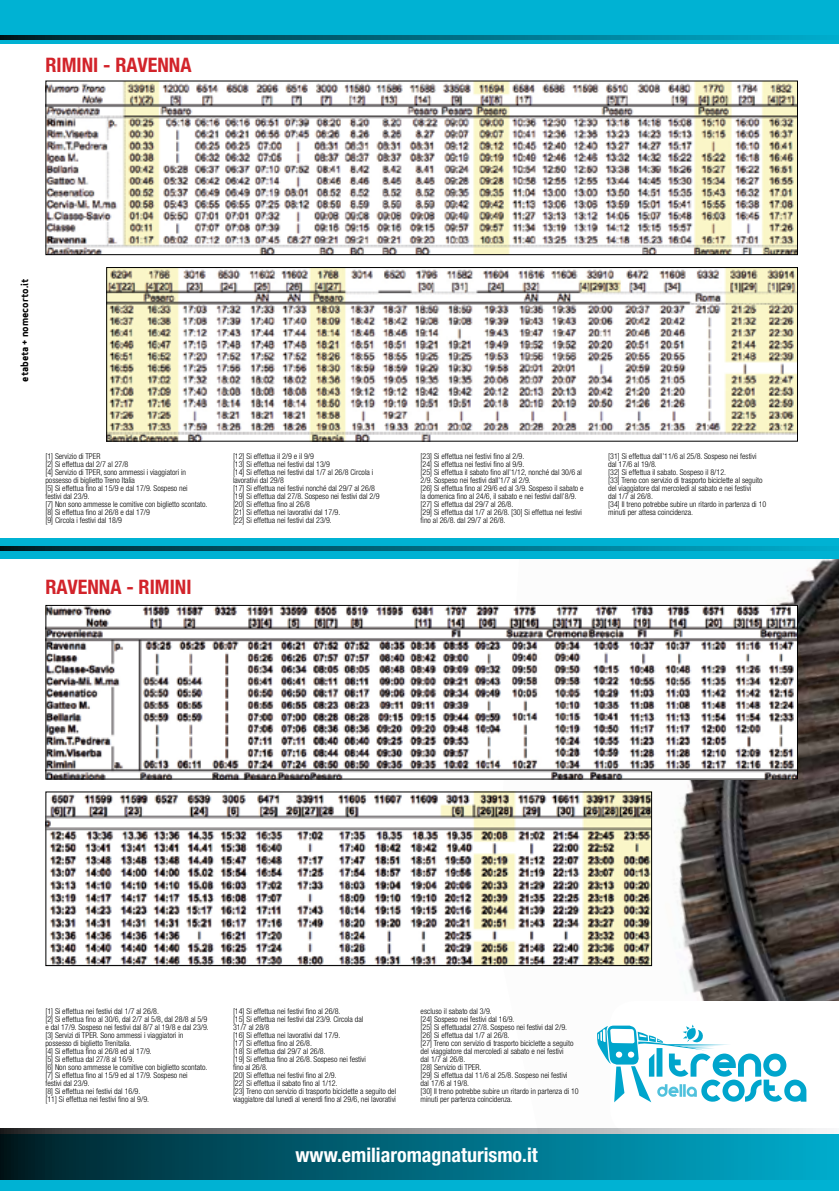
<style>
.page{position:relative;width:840px;height:1191px;background:#fff}
.page>*{position:absolute;margin:0;border:0;box-sizing:border-box;transform-origin:0 0}
.t1{font:700 condensed 20px "Helvetica Neue";color:#d2232a}
.t2{font:700 condensed 20px "Helvetica Neue";color:#fff}
.t3{font:10px "Apex Sans Bold T";color:#000}
.t4{font:300 condensed 8px/8px "Helvetica Neue";color:#000}
</style>
<div class="page">
<img style="left:493px;top:558px;width:345px;height:443px">
<div style="left:0;top:1px;width:838px;height:557px;background:#00b2d3"></div>
<div style="left:0;top:1134px;width:838px;height:57px;background:#00b2d3"></div>
<svg style="left:0;top:546px;width:813px;height:4px;background:#006579"></svg>
<svg style="left:0;top:35px;width:813px;height:5px;background:#006579"></svg>
<svg style="left:0;top:1128px;width:813px;height:51px;background:#0a6779"></svg>
<div style="left:0;top:44px;width:838px;height:494px;background:#fff"></div>
<img style="left:47px;top:83px;width:748px;height:170px">
<div style="left:45px;top:81px;width:752px;height:174px;border:1px solid #000"></div>
<img style="left:108px;top:269px;width:687px;height:170px">
<div style="left:106px;top:267px;width:691px;height:174px;border:1px solid #000"></div>
<img style="left:47px;top:607px;width:748px;height:170px">
<div style="left:45px;top:605px;width:752px;height:174px;border:1px solid #000"></div>
<img style="left:47px;top:793px;width:602px;height:171px">
<div style="left:45px;top:791px;width:606px;height:175px;border:1px solid #000"></div>
<svg style="left:596px;top:1024px;width:231px;height:110px"></svg>
<h1 class="t1" style="left:45px;top:53px;width:147px">RIMINI - RAVENNA</h1>
<p class="t3" style="left:18px;top:382px;width:104px;rotate:-90deg">etabeta + nomecorto.it</p>
<p class="t4" style="left:45px;top:452px;width:163px">[1] Servizio di TPER<br>[2] Si effettua dal 2/7 al 27/8<br>[4] Servizio di TPER, sono ammessi i viaggiatori in possesso di biglietto Treno Italia<br>[5] Si effettua fino al 15/9 e dal 17/9. Sospeso nei<br>festivi dal 23/9.<br>[7] Non sono ammesse le comitive con biglietto scontato. [8] Si effettua fino al 26/8 e dal 17/9<br>[9] Circola i festivi dal 18/9</p>
<p class="t4" style="left:233px;top:452px;width:148px">[12] Si effettua il 2/9 e il 9/9<br>[13] Si effettua nei festivi dal 13/9<br>[14] Si effettua nei festivi dal 1/7 al 26/8 Circola i lavorativi dal 29/8<br>[17] Si effettua nei festivi nonché dal 29/7 al 26/8 [19] Si effettua dal 27/8. Sospeso nei festivi dal 2/9 [20] Si effettua fino al 26/8<br>[21] Si effettua nei lavorativi dal 17/9.<br>[22] Si effettua nei festivi dal 23/9.</p>
<p class="t4" style="left:420px;top:452px;width:164px">[23] Si effettua nei festivi fino al 2/9.<br>[24] Si effettua nei festivi fino al 9/9.<br>[25] Si effettua il sabato fino all’1/12, nonché dal 30/6 al 2/9. Sospeso nei festivi dall’1/7 al 2/9.<br>[26] Si effettua fino al 29/6 ed al 3/9. Sospeso il sabato e la domenica fino al 24/6, il sabato e nei festivi dall’8/9. [27] Si effettua dal 29/7 al 26/8.<br>[29] Si effettua dal 1/7 al 26/8. [30] Si effettua nei festivi fino al 26/8. dal 29/7 al 26/8.</p>
<p class="t4" style="left:608px;top:452px;width:159px">[31] Si effettua dall’11/6 al 25/8. Sospeso nei festivi dal 17/6 al 19/8.<br>[32] Si effettua il sabato. Sospeso il 8/12.<br>[33] Treno con servizio di trasporto biciclette al seguito del viaggiatore dal mercoledì al sabato e nei festivi<br>dal 1/7 al 26/8.<br>[34] Il treno potrebbe subire un ritardo in partenza di 10 minuti per attesa coincidenza.</p>
<h1 class="t1" style="left:45px;top:575px;width:148px">RAVENNA - RIMINI</h1>
<p class="t4" style="left:45px;top:1007px;width:165px">[1] Si effettua nei festivi dal 1/7 al 26/8.<br>[2] Si effettua fino al 30/6, dal 2/7 al 5/8, dal 28/8 al 5/9 e dal 17/9. Sospeso nei festivi dal 8/7 al 19/8 e dal 23/9. [3] Servizi di TPER. Sono ammessi i viaggiatori in possesso di biglietto Trenitalia.<br>[4] Si effettua fino al 26/8 ed al 17/9.<br>[5] Si effettua dal 27/8 al 16/9.<br>[6] Non sono ammesse le comitive con biglietto scontato. [7] Si effettua fino al 15/9 ed al 17/9. Sospeso nei<br>festivi dal 23/9.<br>[8] Si effettua nei festivi dal 16/9.<br>[11] Si effettua nei festivi fino al 9/9.</p>
<p class="t4" style="left:233px;top:1007px;width:164px">[14] Si effettua nei festivi fino al 26/8.<br>[15] Si effettua nei festivi dal 23/9. Circola dal<br>31/7 al 28/8<br>[16] Si effettua nei lavorativi dal 17/9.<br>[17] Si effettua fino al 26/8.<br>[18] Si effettua dal 29/7 al 26/8.<br>[19] Si effettua fino al 26/8. Sospeso nei festivi<br>fino al 26/8.<br>[20] Si effettua nei festivi fino al 2/9.<br>[22] Si effettua il sabato fino al 1/12.<br>[23] Treno con servizio di trasporto biciclette a seguito del viaggiatore dal lunedì al venerdì fino al 29/6, nei lavorativi</p>
<p class="t4" style="left:420px;top:1007px;width:159px">escluso il sabato dal 3/9.<br>[24] Sospeso nei festivi dal 16/9.<br>[25] Si effettuadal 27/8. Sospeso nei festivi dal 2/9. [26] Si effettua dal 1/7 al 26/8.<br>[27] Treno con servizio di trasporto biciclette a seguito del viaggiatore dal mercoledì al sabato e nei festivi<br>dal 1/7 al 26/8.<br>[28] Servizio di TPER.<br>[29] Si effettua dal 11/6 al 25/8. Sospeso nei festivi<br>dal 17/6 al 19/8.<br>[30] Il treno potrebbe subire un ritardo in partenza di 10 minuti per partenza coincidenza.</p>
<h1 class="t2" style="left:295px;top:1143px;width:243px">www.emiliaromagnaturismo.it</h1>
</div>
